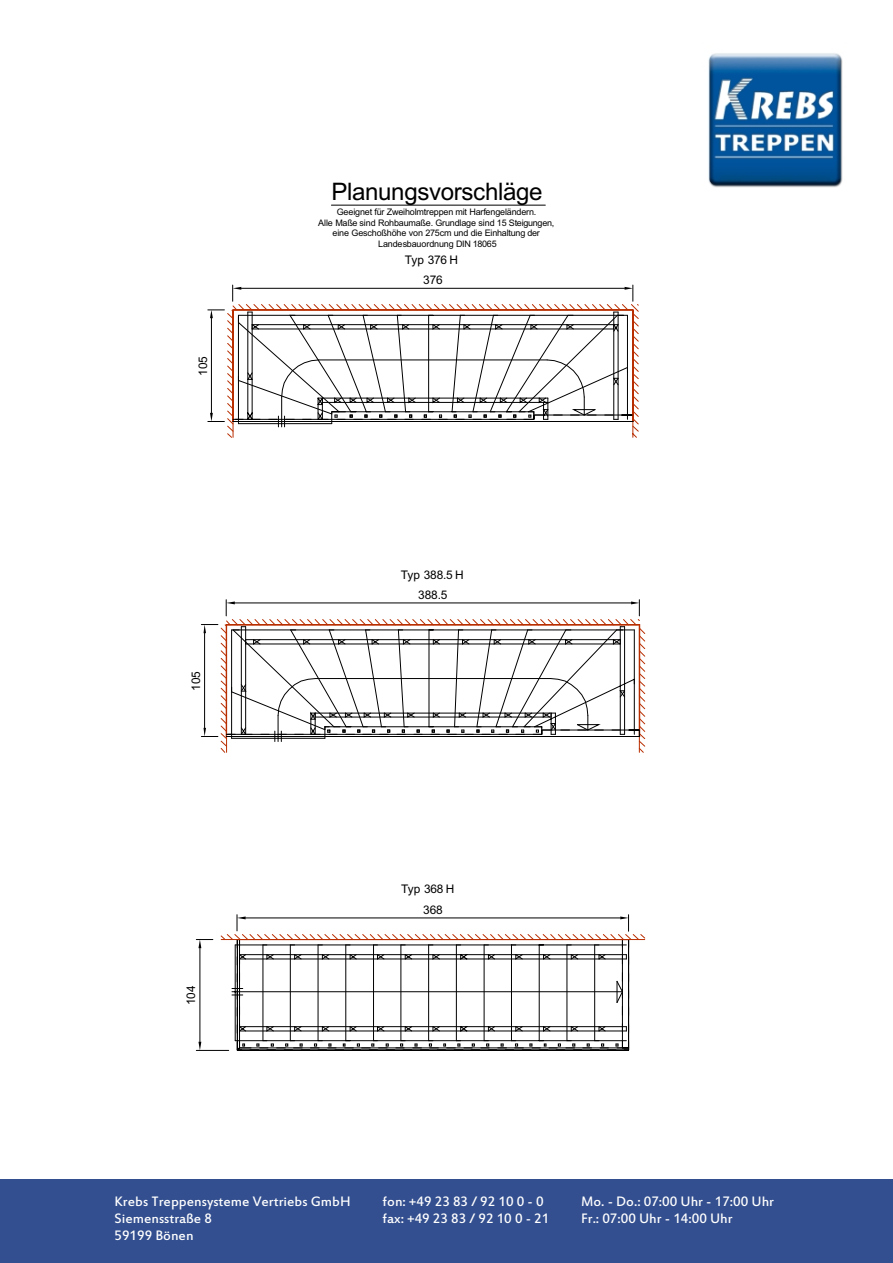
<style>
.page{position:relative;width:893px;height:1263px;background:#fff}
.page>*{position:absolute;margin:0;border:0;box-sizing:border-box;transform-origin:0 0}
.t1{font:24.15px "Arial";letter-spacing:-.015em;color:#000}
.t2{font:15px/16.8px "Estrangelo Edessa";color:#fff}
.t3{font:11.85px/19.8px "Arial";letter-spacing:-.015em;color:#000;text-align:center}
.t4{font:9px/10.6px "Arial";letter-spacing:-.02em;color:#000;text-align:center}
</style>
<div class="page">
<hr style="left:196px;top:1050px;width:33px;height:1px;background:#000">
<hr style="left:199px;top:948px;width:1px;height:94px;background:#000">
<svg style="left:196px;top:939px;width:17px;height:9px"></svg>
<svg style="left:198px;top:1042px;width:3px;height:8px"></svg>
<svg style="left:220px;top:915px;width:425px;height:136px"></svg>
<svg style="left:201px;top:600px;width:444px;height:153px"></svg>
<hr style="left:458px;top:630px;width:38px;height:1px;background:#000">
<hr style="left:246px;top:644px;width:374px;height:1px;background:#000">
<hr style="left:246px;top:639px;width:374px;height:1px;background:#000">
<hr style="left:315px;top:717px;width:236px;height:1px;background:#000">
<hr style="left:315px;top:713px;width:236px;height:1px;background:#000">
<hr style="left:315px;top:678px;width:235px;height:1px;background:#000">
<svg style="left:208px;top:285px;width:431px;height:153px"></svg>
<hr style="left:331px;top:205px;width:214px;height:1px;background:#000">
<div style="left:0;top:1179px;width:893px;height:84px;background:#334f8f"></div>
<img style="left:708px;top:53px;width:135px;height:135px">
<h1 class="t1" style="left:331px;top:183px;width:213px">Planungsvorschläge</h1>
<p class="t4" style="left:318px;top:208px;width:238px">Geeignet für Zweiholmtreppen mit Harfengeländern.<br>Alle Maße sind Rohbaumaße. Grundlage sind 15 Steigungen, eine Geschoßhöhe von 275cm und die Einhaltung der Landesbauordnung DIN 18065</p>
<h3 class="t3" style="left:194px;top:376px;width:21px;rotate:-90deg">105</h3>
<h3 class="t3" style="left:187px;top:691px;width:21px;rotate:-90deg">105</h3>
<h3 class="t3" style="left:182px;top:1005px;width:21px;rotate:-90deg">104</h3>
<h3 class="t3" style="left:405px;top:251px;width:55px">Typ 376 H<br>376</h3>
<h3 class="t3" style="left:401px;top:566px;width:64px">Typ 388.5 H<br>388.5</h3>
<h3 class="t3" style="left:401px;top:880px;width:55px">Typ 368 H</h3>
<h3 class="t3" style="left:423px;top:901px;width:21px">368</h3>
<h2 class="t2" style="left:114px;top:1195px;width:238px">Krebs Treppensysteme Vertriebs GmbH<br>Siemensstraße 8<br>59199 Bönen</h2>
<h2 class="t2" style="left:382px;top:1195px;width:168px">fon: +49 23 83 / 92 10 0 - 0 fax: +49 23 83 / 92 10 0 - 21</h2>
<h2 class="t2" style="left:581px;top:1195px;width:195px">Mo. - Do.: 07:00 Uhr - 17:00 Uhr<br>Fr.: 07:00 Uhr - 14:00 Uhr</h2>
</div>
